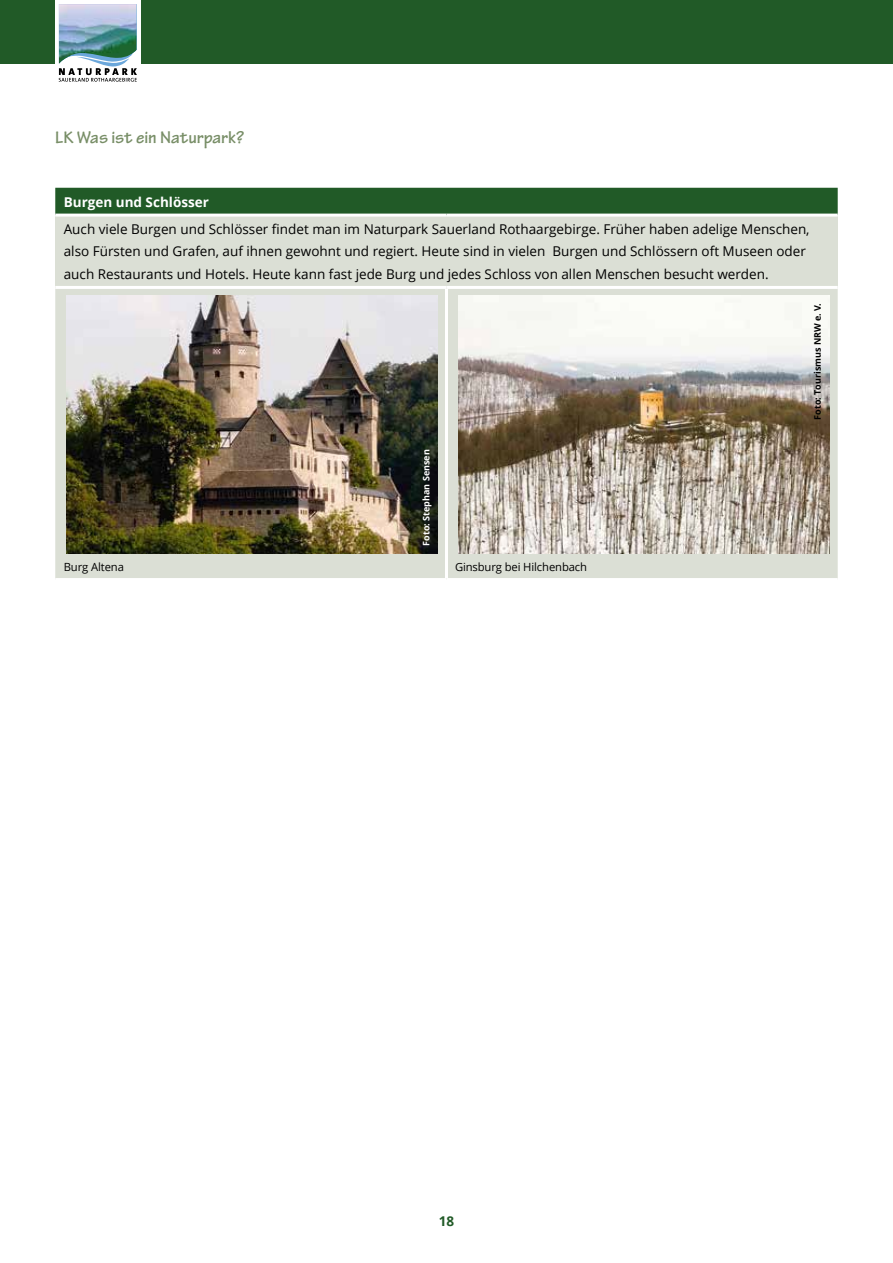
<style>
.page{position:relative;width:893px;height:1263px;background:#fff}
.page>*{position:absolute;margin:0;border:0;box-sizing:border-box;transform-origin:0 0}
.t1{font:700 18px "Tekton Pro";color:#788e67}
.t2{font:13.5px/22.5px "Open Sans";color:#000}
.t3{font:700 13.5px "Open Sans";color:#fff}
.t4{font:700 13.5px "Open Sans";color:#215a27}
.t5{font:11.25px "Open Sans";letter-spacing:-.01em;color:#000}
.t6{font:700 9px "Open Sans";color:#000}
.t7{font:700 9px "Open Sans";color:#fff}
</style>
<div class="page">
<div style="left:0;top:0;width:893px;height:64px;background:#215a27"></div>
<div style="left:55px;top:0;width:85px;height:85px;background:#fff"></div>
<svg style="left:59px;top:4px;width:78px;height:78px"></svg>
<div style="left:55px;top:188px;width:783px;height:26px;background:#215a27"></div>
<div style="left:55px;top:215px;width:783px;height:72px;background:#dbdfd5"></div>
<div style="left:55px;top:289px;width:783px;height:289px;background:#dbdfd5"></div>
<hr style="left:55px;top:286px;width:391px;height:3px;background:#fff">
<hr style="left:446px;top:286px;width:392px;height:3px;background:#fff">
<hr style="left:445px;top:289px;width:3px;height:289px;background:#fff">
<hr style="left:55px;top:214px;width:391px;height:3px;background:#fff">
<hr style="left:446px;top:214px;width:392px;height:3px;background:#fff">
<img style="left:67px;top:296px;width:371px;height:257px">
<img style="left:458px;top:296px;width:371px;height:257px">
<h1 class="t1" style="left:55px;top:126px;width:191px">LK Was ist ein Naturpark?</h1>
<p class="t3" style="left:64px;top:192px;width:147px">Burgen und Schlösser</p>
<p class="t2" style="left:64px;top:217px;width:747px">Auch viele Burgen und Schlösser findet man im Naturpark Sauerland Rothaargebirge. Früher haben adelige Menschen, also Fürsten und Grafen, auf ihnen gewohnt und regiert. Heute sind in vielen Burgen und Schlössern oft Museen oder auch Restaurants und Hotels. Heute kann fast jede Burg und jedes Schloss von allen Menschen besucht werden.</p>
<p class="t7" style="left:420px;top:546px;width:98px;rotate:-90deg">Foto: Stephan Sensen</p>
<p class="t5" style="left:64px;top:559px;width:62px">Burg Altena</p>
<p class="t5" style="left:455px;top:559px;width:134px">Ginsburg bei Hilchenbach</p>
<p class="t6" style="left:811px;top:420px;width:118px;rotate:-90deg">Foto: Tourismus NRW e. V.</p>
<p class="t4" style="left:439px;top:1211px;width:17px">18</p>
</div>
